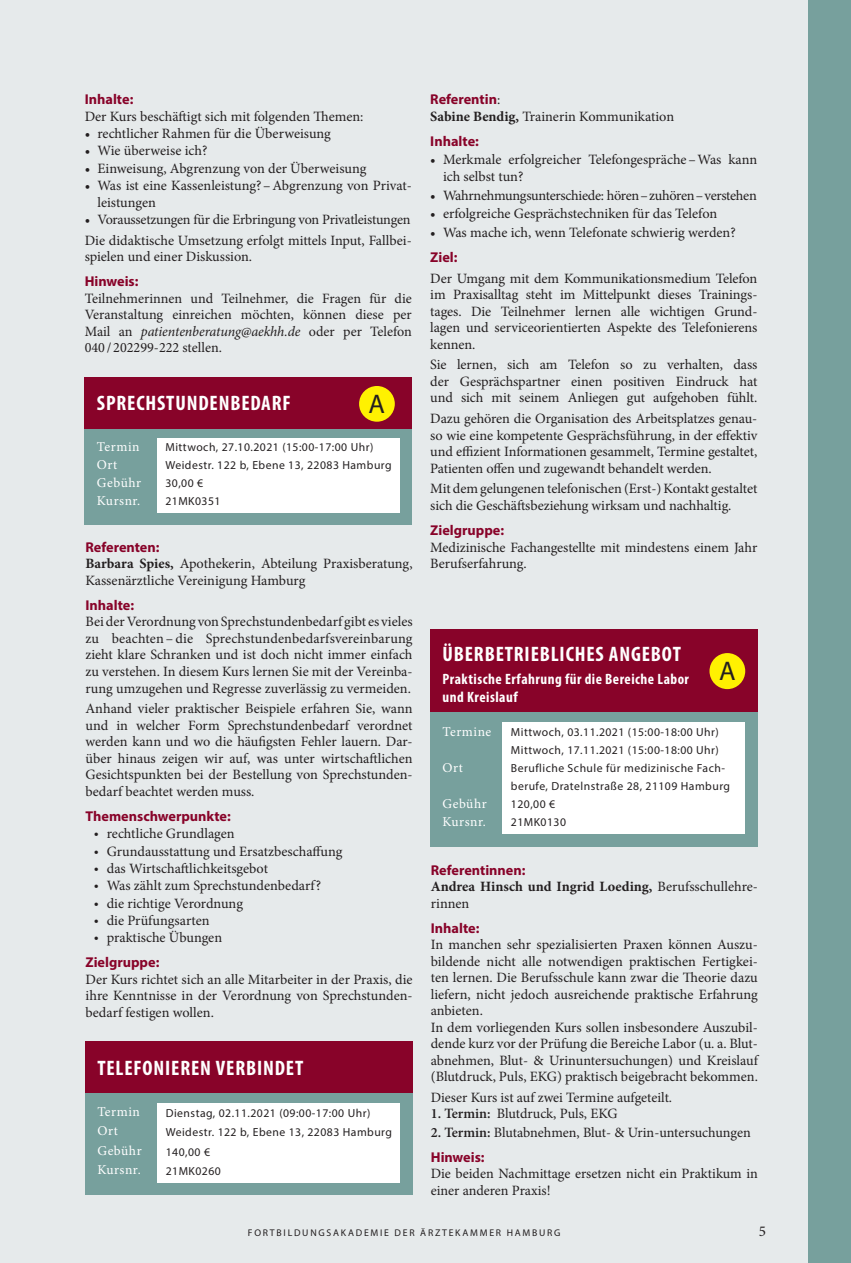
<style>
.page{position:relative;width:851px;height:1263px;background:#fff}
.page>*{position:absolute;margin:0;border:0;box-sizing:border-box;transform-origin:0 0}
.t1{font:27px "Myriad Pro";color:#231f20}
.t2{font:700 condensed 21px "Myriad Pro";letter-spacing:.04em;color:#fff}
.t3{font:700 condensed 15px/18px "Myriad Pro";letter-spacing:.035em;color:#fff}
.t4{font:15px "Minion Pro";color:#231f20}
.t5{font:14.25px/16.5px "Minion Pro";letter-spacing:-.005em;color:#231f20}
.t6{font:700 14.25px "Myriad Pro";color:#880329}
.t7{font:700 14.25px/16.5px "Minion Pro";color:#231f20}
.t8{font:14.25px "Minion Pro";letter-spacing:-.025em;color:#231f20}
.t9{font:13.5px/18px "Minion Pro";letter-spacing:.04em;color:#fff}
.t10{font:11.7px/18px "Myriad Pro";letter-spacing:.04em;color:#231f20}
.t11{font:9.75px "Myriad Pro";letter-spacing:.18em;color:#231f20}
.s1{font-style:italic}
.s2{font-weight:700}
.s3{font-family:"Myriad Pro";font-weight:600}
.s4{font-family:"Minion Pro";font-weight:400;color:#231f20}
.s5{font-weight:400}
.s6{font-weight:600}
</style>
<div class="page">
<div style="left:0;top:0;width:821px;height:1263px;background:#e6eaeb"></div>
<div style="left:808px;top:0;width:42px;height:1263px;background:#77a09d"></div>
<div style="left:85px;top:428px;width:327px;height:96px;background:#77a09d"></div>
<div style="left:157px;top:438px;width:242px;height:75px;background:#fff"></div>
<div style="left:85px;top:378px;width:327px;height:51px;background:#880329"></div>
<div style="left:359px;top:386px;width:36px;height:36px;background:#fff101;border-radius:50%"></div>
<div style="left:85px;top:1093px;width:327px;height:102px;background:#77a09d"></div>
<div style="left:157px;top:1103px;width:243px;height:79px;background:#fff"></div>
<div style="left:85px;top:1042px;width:327px;height:51px;background:#880329"></div>
<div style="left:430px;top:629px;width:327px;height:83px;background:#880329"></div>
<div style="left:709px;top:653px;width:36px;height:36px;background:#fff101;border-radius:50%"></div>
<div style="left:430px;top:713px;width:327px;height:134px;background:#77a09d"></div>
<div style="left:502px;top:723px;width:243px;height:111px;background:#fff"></div>
<p class="t6" style="left:85px;top:90px;width:50px">Inhalte:</p>
<p class="t5" style="left:85px;top:108px;width:280px">Der Kurs beschäftigt sich mit folgenden Themen:</p>
<p class="t5" style="left:85px;top:125px;width:248px">• rechtlicher Rahmen für die Überweisung</p>
<p class="t5" style="left:85px;top:143px;width:124px">• Wie überweise ich?</p>
<p class="t5" style="left:85px;top:160px;width:283px">• Einweisung, Abgrenzung von der Überweisung</p>
<p class="t5" style="left:97px;top:177px;width:316px;text-indent:-13px">• Was ist eine Kassenleistung?–Abgrenzung von Privat&shy;leistungen</p>
<p class="t5" style="left:85px;top:209px;width:328px;line-height:20.7px">• Voraussetzungen für die Erbringung von Privatleistungen<br>Die didaktische Umsetzung erfolgt mittels Input, Fallbei-</p>
<p class="t5" style="left:85px;top:249px;width:169px">spielen und einer Diskussion.</p>
<p class="t6" style="left:85px;top:272px;width:55px">Hinweis:</p>
<p class="t5" style="left:85px;top:290px;width:328px;text-align:justify">Teilnehmerinnen und Teilnehmer, die Fragen für die Veranstaltung einreichen möchten, können diese per Mail an <span class="s1">patientenberatung@aekhh.de</span> oder per Telefon 040 / 202299-222 stellen.</p>
<h2 class="t2" style="left:97px;top:390px;width:195px">SPRECHSTUNDENBEDARF</h2>
<h1 class="t1" style="left:368px;top:387px;width:18px">A</h1>
<p class="t9" style="left:97px;top:438px;width:46px">Termin<br>Ort<br>Gebühr<br>Kursnr.</p>
<p class="t10" style="left:165px;top:438px;width:228px">Mittwoch, 27.10.2021 (15:00-17:00 Uhr)<br>Weidestr. 122 b, Ebene 13, 22083 Hamburg<br>30,00 €<br>21MK0351</p>
<p class="t6" style="left:85px;top:538px;width:76px">Referenten:</p>
<p class="t5" style="left:85px;top:556px;width:328px"><span class="s2">Barbara Spies,</span> Apothekerin, Abteilung Praxisberatung,<br>Kassenärztliche Vereinigung Hamburg</p>
<p class="t6" style="left:85px;top:596px;width:50px">Inhalte:</p>
<p class="t5" style="left:85px;top:614px;width:328px;text-align:justify">Bei der Verordnung von Sprechstundenbedarf gibt es vieles zu beachten – die Sprechstundenbedarfsvereinbarung zieht klare Schranken und ist doch nicht immer einfach zu verstehen. In diesem Kurs lernen Sie mit der Vereinba&shy;rung umzugehen und Regresse zuverlässig zu vermeiden.</p>
<p class="t5" style="left:85px;top:700px;width:328px;text-align:justify">Anhand vieler praktischer Beispiele erfahren Sie, wann und in welcher Form Sprechstundenbedarf verordnet werden kann und wo die häufigsten Fehler lauern. Dar&shy;über hinaus zeigen wir auf, was unter wirtschaftlichen Gesichtspunkten bei der Bestellung von Sprechstunden&shy;bedarf beachtet werden muss.</p>
<p class="t6" style="left:85px;top:807px;width:147px">Themenschwerpunkte:</p>
<p class="t5" style="left:94px;top:825px;width:142px"><span class="s3">•</span> rechtliche Grundlagen</p>
<p class="t5" style="left:94px;top:843px;width:250px"><span class="s3">•</span> Grundausstattung und Ersatzbeschaffung</p>
<p class="t5" style="left:94px;top:860px;width:175px"><span class="s3">•</span> das Wirtschaftlichkeitsgebot</p>
<p class="t5" style="left:94px;top:877px;width:228px"><span class="s3">•</span> Was zählt zum Sprechstundenbedarf?</p>
<p class="t5" style="left:94px;top:895px;width:150px"><span class="s3">•</span> die richtige Verordnung</p>
<p class="t5" style="left:94px;top:912px;width:117px"><span class="s3">•</span> die Prüfungsarten</p>
<p class="t5" style="left:94px;top:929px;width:130px"><span class="s3">•</span> praktische Übungen</p>
<p class="t6" style="left:85px;top:953px;width:75px">Zielgruppe:</p>
<p class="t5" style="left:85px;top:971px;width:328px;text-align:justify">Der Kurs richtet sich an alle Mitarbeiter in der Praxis, die ihre Kenntnisse in der Verordnung von Sprechstunden&shy;bedarf festigen wollen.</p>
<h2 class="t2" style="left:97px;top:1055px;width:207px">TELEFONIEREN VERBINDET</h2>
<p class="t9" style="left:97px;top:1102px;width:46px;line-height:19.2px">Termin<br>Ort<br>Gebühr<br>Kursnr.</p>
<p class="t10" style="left:166px;top:1103px;width:228px;line-height:19.2px">Dienstag, 02.11.2021 (09:00-17:00 Uhr)<br>Weidestr. 122 b, Ebene 13, 22083 Hamburg<br>140,00 €<br>21MK0260</p>
<p class="t6" style="left:430px;top:90px;width:72px">Referentin<span class="s4">:</span></p>
<p class="t5" style="left:430px;top:108px;width:245px"><span class="s2">Sabine Bendig,</span> Trainerin Kommunikation</p>
<p class="t6" style="left:430px;top:132px;width:50px">Inhalte:</p>
<p class="t5" style="left:443px;top:152px;width:316px;text-indent:-13px">• Merkmale erfolgreicher Telefongespräche–Was kann ich selbst tun?</p>
<p class="t8" style="left:430px;top:185px;width:328px">• Wahrnehmungsunterschiede: hören–zuhören–verstehen</p>
<p class="t5" style="left:430px;top:205px;width:288px">• erfolgreiche Gesprächstechniken für das Telefon</p>
<p class="t5" style="left:430px;top:224px;width:307px">• Was mache ich, wenn Telefonate schwierig werden?</p>
<p class="t6" style="left:430px;top:248px;width:29px">Ziel:</p>
<p class="t5" style="left:430px;top:270px;width:328px;text-align:justify">Der Umgang mit dem Kommunikationsmedium Telefon im Praxisalltag steht im Mittelpunkt dieses Trainings&shy;tages. Die Teilnehmer lernen alle wichtigen Grund&shy;lagen und serviceorientierten Aspekte des Telefonierens kennen.</p>
<p class="t5" style="left:430px;top:357px;width:328px;text-align:justify">Sie lernen, sich am Telefon so zu verhalten, dass der Gesprächspartner einen positiven Eindruck hat und sich mit seinem Anliegen gut aufgehoben fühlt.</p>
<p class="t5" style="left:430px;top:410px;width:328px;text-align:justify">Dazu gehören die Organisation des Arbeitsplatzes genau&shy;so wie eine kompetente Gesprächsführung, in der effektiv und effizient Informationen gesammelt, Termine gestaltet, Patienten offen und zugewandt behandelt werden.</p>
<p class="t5" style="left:430px;top:481px;width:328px">Mit dem gelungenen telefonischen (Erst-) Kontakt gestaltet sich die Geschäftsbeziehung wirksam und nachhaltig.</p>
<p class="t6" style="left:430px;top:521px;width:75px">Zielgruppe:</p>
<p class="t5" style="left:430px;top:539px;width:328px">Medizinische Fachangestellte mit mindestens einem Jahr<br>Berufserfahrung.</p>
<h2 class="t2" style="left:442px;top:641px;width:240px">ÜBERBETRIEBLICHES ANGEBOT</h2>
<p class="t3" style="left:442px;top:669px;width:248px">Praktische Erfahrung für die Bereiche Labor und Kreislauf</p>
<h1 class="t1" style="left:719px;top:654px;width:18px">A</h1>
<p class="t9" style="left:442px;top:723px;width:50px">Termine</p>
<p class="t9" style="left:442px;top:759px;width:22px">Ort</p>
<p class="t9" style="left:442px;top:795px;width:46px">Gebühr<br>Kursnr.</p>
<p class="t10" style="left:511px;top:723px;width:221px">Mittwoch, 03.11.2021 (15:00-18:00 Uhr)<br>Mittwoch, 17.11.2021 (15:00-18:00 Uhr)<br>Berufliche Schule für medizinische Fach&shy;berufe, Dratelnstraße 28, 21109 Hamburg<br>120,00 €<br>21MK0130</p>
<p class="t6" style="left:430px;top:860px;width:96px">Referentinnen:</p>
<p class="t7" style="left:430px;top:878px;width:328px">Andrea Hinsch und Ingrid Loeding, <span class="s5">Berufsschullehre&shy;rinnen</span></p>
<p class="t6" style="left:430px;top:918px;width:50px">Inhalte:</p>
<p class="t5" style="left:430px;top:936px;width:328px">In manchen sehr spezialisierten Praxen können Auszu&shy;bildende nicht alle notwendigen praktischen Fertigkei&shy;ten lernen. Die Berufsschule kann zwar die Theorie dazu liefern, nicht jedoch ausreichende praktische Erfahrung anbieten.<br>In dem vorliegenden Kurs sollen insbesondere Auszubil&shy;dende kurz vor der Prüfung die Bereiche Labor (u. a. Blut&shy;abnehmen, Blut- &amp; Urinuntersuchungen) und Kreislauf (Blutdruck, Puls, EKG) praktisch beigebracht bekommen.</p>
<p class="t5" style="left:430px;top:1089px;width:243px">Dieser Kurs ist auf zwei Termine aufgeteilt.</p>
<p class="t5" style="left:430px;top:1105px;width:188px"><span class="s6">1. Termin:</span> Blutdruck, Puls, EKG</p>
<p class="t5" style="left:430px;top:1124px;width:321px"><span class="s6">2. Termin:</span> Blutabnehmen, Blut- &amp; Urin-untersuchungen</p>
<p class="t6" style="left:430px;top:1148px;width:55px">Hinweis:</p>
<p class="t5" style="left:430px;top:1166px;width:328px">Die beiden Nachmittage ersetzen nicht ein Praktikum in einer anderen Praxis!</p>
<p class="t11" style="left:248px;top:1227px;width:314px">FORTBILDUNGSAKADEMIE DER ÄRZTEKAMMER HAMBURG</p>
<p class="t4" style="left:758px;top:1221px;width:9px">5</p>
</div>
